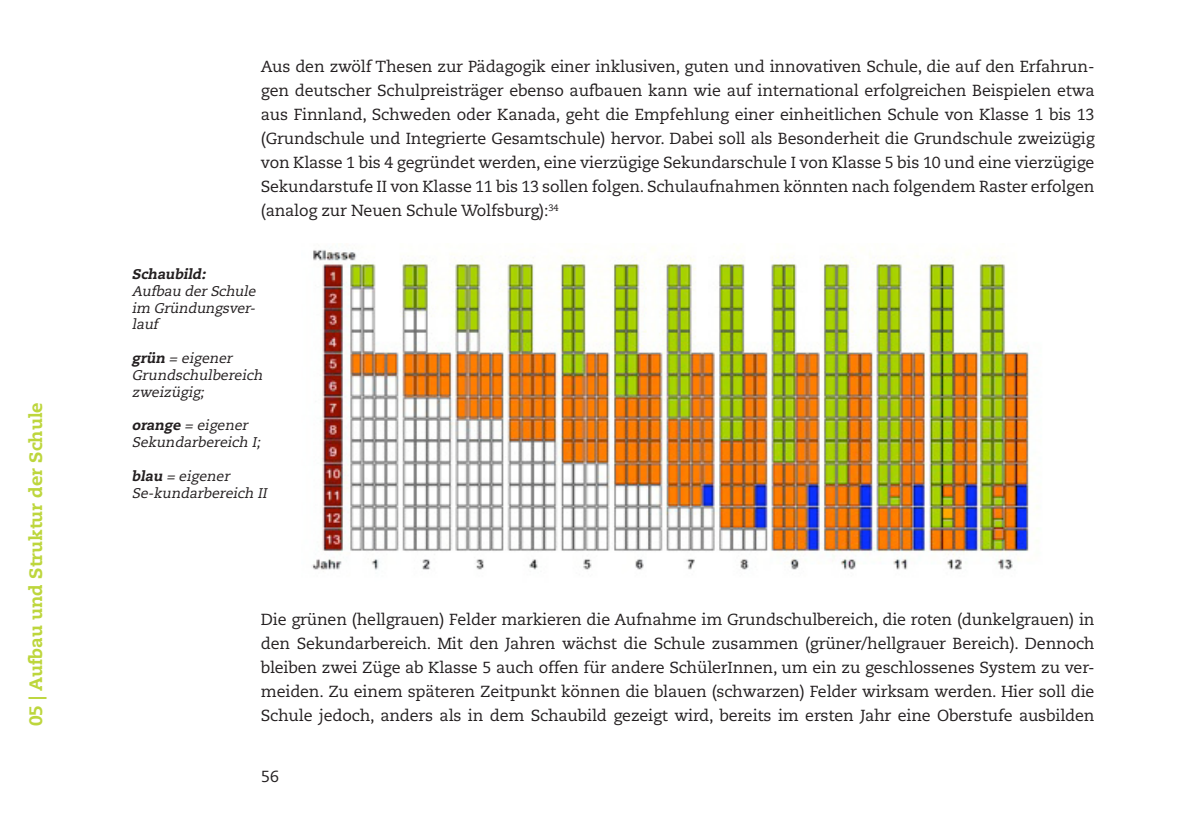
<style>
.page{position:relative;width:1191px;height:840px;background:#fff}
.page>*{position:absolute;margin:0;border:0;box-sizing:border-box;transform-origin:0 0}
.t1{font:800 18px "Caecilia LT Std";color:#bdd63c}
.Fliesstext{font:16px/24px "Caecilia LT Std";letter-spacing:-.01em;color:#231f20;text-align:justify}
.t2{font:italic 14px/16.8px "Caecilia LT Std";color:#231f20}
.t3{font:italic 800 14px "Caecilia LT Std";color:#231f20}
.s1{font-weight:800}
</style>
<div class="page">
<img style="left:312px;top:249px;width:726px;height:321px">
<p class="t1" style="left:25px;top:726px;width:325px;rotate:-90deg">05 | Aufbau und Struktur der Schule</p>
<p class="Fliesstext" style="left:261px;top:55px;width:835px">Aus den zwölf Thesen zur Pädagogik einer inklusiven, guten und innovativen Schule, die auf den Erfahrun&shy;gen deutscher Schulpreisträger ebenso aufbauen kann wie auf international erfolgreichen Beispielen etwa aus Finnland, Schweden oder Kanada, geht die Empfehlung einer einheitlichen Schule von Klasse 1 bis 13 (Grundschule und Integrierte Gesamtschule) hervor. Dabei soll als Besonderheit die Grundschule zweizügig von Klasse 1 bis 4 gegründet werden, eine vierzügige Sekundarschule I von Klasse 5 bis 10 und eine vierzügige Sekundarstufe II von Klasse 11 bis 13 sollen folgen. Schulaufnahmen könnten nach folgendem Raster erfolgen (analog zur Neuen Schule Wolfsburg):<sup>34</sup></p>
<p class="t3" style="left:132px;top:265px;width:78px">Schaubild:</p>
<p class="t2" style="left:132px;top:282px;width:128px;text-align:justify">Aufbau der Schule im Gründungsver&shy;lauf</p>
<p class="t2" style="left:132px;top:350px;width:135px"><span class="s1">grün</span> = eigener<br>Grundschulbereich zweizügig;</p>
<p class="t2" style="left:132px;top:417px;width:133px"><span class="s1">orange</span> = eigener<br>Sekundarbereich I;</p>
<p class="t2" style="left:132px;top:467px;width:102px"><span class="s1">blau</span> = eigener</p>
<p class="t2" style="left:132px;top:484px;width:139px">Se-kundarbereich II</p>
<p class="Fliesstext" style="left:261px;top:607px;width:835px">Die grünen (hellgrauen) Felder markieren die Aufnahme im Grundschulbereich, die roten (dunkelgrauen) in den Sekundarbereich. Mit den Jahren wächst die Schule zusammen (grüner/hellgrauer Bereich). Dennoch bleiben zwei Züge ab Klasse 5 auch offen für andere SchülerInnen, um ein zu geschlossenes System zu ver&shy;meiden. Zu einem späteren Zeitpunkt können die blauen (schwarzen) Felder wirksam werden. Hier soll die Schule jedoch, anders als in dem Schaubild gezeigt wird, bereits im ersten Jahr eine Oberstufe ausbilden</p>
<p class="Fliesstext" style="left:261px;top:764px;width:19px">56</p>
</div>
